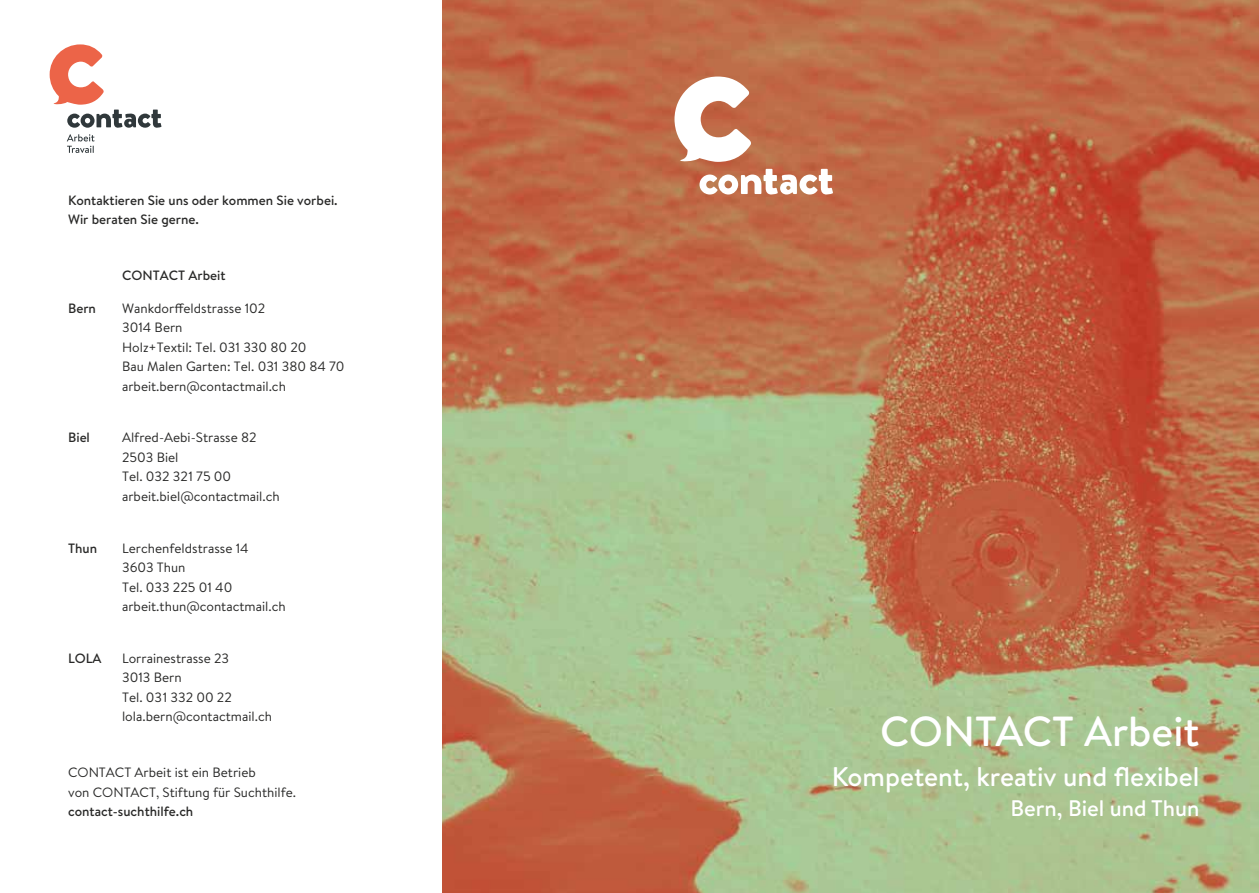
<style>
.page{position:relative;width:1259px;height:893px;background:#fff}
.page>*{position:absolute;margin:0;border:0;box-sizing:border-box;transform-origin:0 0}
.t1{font:500 42px "Brandon Text";color:#fff}
.t2{font:500 27px "Brandon Text";color:#fff}
.t3{font:500 22.5px "Brandon Text";color:#fff}
.t4{font:13.5px/19.5px "Brandon Text";color:#282827}
.t5{font:500 13.5px/19.5px "Brandon Text";color:#282827}
</style>
<div class="page">
<img style="left:442px;top:0;width:817px;height:893px">
<svg style="left:50px;top:44px;width:111px;height:84px"></svg>
<svg style="left:67px;top:134px;width:28px;height:19px"></svg>
<svg style="left:699px;top:169px;width:134px;height:26px"></svg>
<svg style="left:674px;top:77px;width:77px;height:85px"></svg>
<p class="t5" style="left:68px;top:190px;width:271px">Kontaktieren Sie uns oder kommen Sie vorbei.<br>Wir beraten Sie gerne.</p>
<p class="t5" style="left:122px;top:265px;width:105px">CONTACT Arbeit</p>
<p class="t5" style="left:68px;top:298px;width:29px">Bern</p>
<p class="t4" style="left:122px;top:298px;width:224px">Wankdorffeldstrasse 102<br>3014 Bern<br>Holz+Textil: Tel. 031 330 80 20<br>Bau Malen Garten: Tel. 031 380 84 70 arbeit.bern@contactmail.ch</p>
<p class="t5" style="left:68px;top:428px;width:23px">Biel</p>
<p class="t4" style="left:122px;top:427px;width:159px">Alfred-Aebi-Strasse 82<br>2503 Biel<br>Tel. 032 321 75 00 arbeit.biel@contactmail.ch</p>
<p class="t5" style="left:68px;top:538px;width:31px">Thun</p>
<p class="t4" style="left:122px;top:538px;width:165px">Lerchenfeldstrasse 14<br>3603 Thun<br>Tel. 033 225 01 40 arbeit.thun@contactmail.ch</p>
<p class="t5" style="left:68px;top:648px;width:35px">LOLA</p>
<p class="t4" style="left:122px;top:648px;width:152px">Lorrainestrasse 23<br>3013 Bern<br>Tel. 031 332 00 22 lola.bern@contactmail.ch</p>
<p class="t4" style="left:68px;top:762px;width:230px">CONTACT Arbeit ist ein Betrieb<br>von CONTACT, Stiftung für Suchthilfe.</p>
<p class="t5" style="left:68px;top:802px;width:127px">contact-suchthilfe.ch</p>
<h1 class="t1" style="left:880px;top:703px;width:321px">CONTACT Arbeit</h1>
<h2 class="t2" style="left:831px;top:758px;width:369px">Kompetent, kreativ und flexibel</h2>
<h3 class="t3" style="left:1010px;top:793px;width:190px">Bern, Biel und Thun</h3>
</div>
